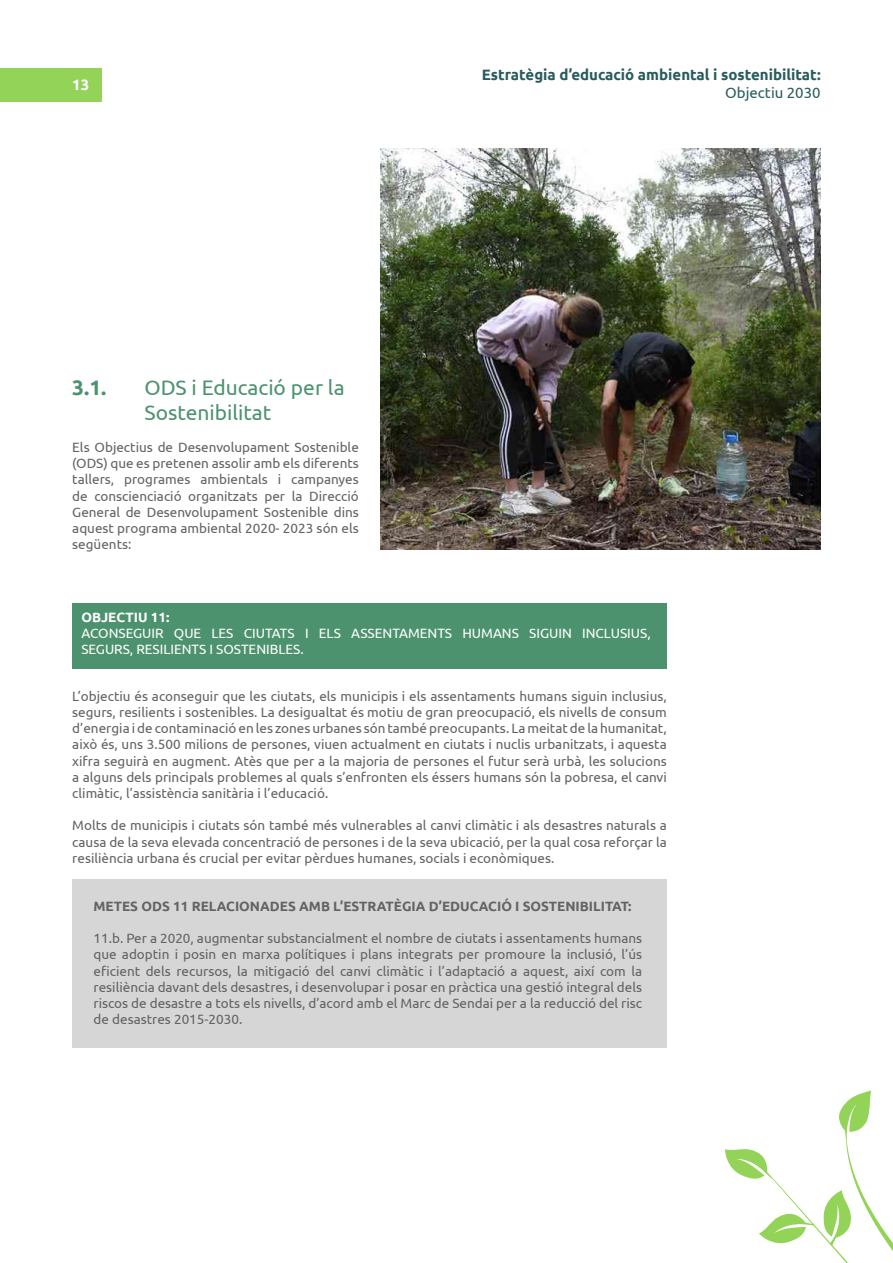
<style>
.page{position:relative;width:893px;height:1263px;background:#fff}
.page>*{position:absolute;margin:0;border:0;box-sizing:border-box;transform-origin:0 0}
.t1{font:21px/25.2px "Ubuntu";color:#4d926f}
.t2{font:700 21px "Ubuntu";color:#4d926f}
.t3{font:700 15px "Ubuntu";color:#295c5e}
.t4{font:15px "Ubuntu";color:#295c5e}
.t5{font:700 15px "Ubuntu";color:#fff}
.t6{font:13.5px/16.2px "Ubuntu";color:#636363;text-align:justify}
.t7{font:13.5px/16.2px "Ubuntu";color:#fff}
.t8{font:700 13.5px "Ubuntu";color:#636363}
.t9{font:700 13.5px "Ubuntu";color:#fff}
</style>
<div class="page">
<div style="left:0;top:68px;width:101px;height:33px;background:#93d358"></div>
<svg style="left:725px;top:1090px;width:168px;height:173px"></svg>
<div style="left:72px;top:879px;width:595px;height:169px;background:#d6d6d6"></div>
<div style="left:72px;top:603px;width:595px;height:66px;background:#4d926f"></div>
<img style="left:380px;top:149px;width:441px;height:400px">
<p class="t5" style="left:72px;top:76px;width:19px">13</p>
<h1 class="t2" style="left:72px;top:375px;width:36px">3.1.</h1>
<h1 class="t1" style="left:144px;top:374px;width:202px">ODS i Educació per la<br>Sostenibilitat</h1>
<p class="t6" style="left:72px;top:439px;width:288px">Els Objectius de Desenvolupament Sostenible (ODS) que es pretenen assolir amb els diferents tallers, programes ambientals i campanyes de conscienciació organitzats per la Direcció General de Desenvolupament Sostenible dins aquest programa ambiental 2020- 2023 són els següents:</p>
<p class="t3" style="left:482px;top:65px;width:340px">Estratègia d’educació ambiental i sostenibilitat:</p>
<p class="t4" style="left:725px;top:83px;width:97px">Objectiu 2030</p>
<p class="t9" style="left:81px;top:609px;width:90px">OBJECTIU 11:</p>
<p class="t7" style="left:81px;top:624px;width:571px">ACONSEGUIR QUE LES CIUTATS I ELS ASSENTAMENTS HUMANS SIGUIN INCLUSIUS,<br>SEGURS, RESILIENTS I SOSTENIBLES.</p>
<p class="t6" style="left:72px;top:687px;width:596px">L’objectiu és aconseguir que les ciutats, els municipis i els assentaments humans siguin inclusius, segurs, resilients i sostenibles. La desigualtat és motiu de gran preocupació, els nivells de consum d’energia i de contaminació en les zones urbanes són també preocupants. La meitat de la humanitat, això és, uns 3.500 milions de persones, viuen actualment en ciutats i nuclis urbanitzats, i aquesta xifra seguirà en augment. Atès que per a la majoria de persones el futur serà urbà, les solucions a alguns dels principals problemes al quals s’enfronten els éssers humans són la pobresa, el canvi climàtic, l’assistència sanitària i l’educació.</p>
<p class="t6" style="left:72px;top:817px;width:596px">Molts de municipis i ciutats són també més vulnerables al canvi climàtic i als desastres naturals a causa de la seva elevada concentració de persones i de la seva ubicació, per la qual cosa reforçar la resiliència urbana és crucial per evitar pèrdues humanes, socials i econòmiques.</p>
<p class="t8" style="left:94px;top:898px;width:540px">METES ODS 11 RELACIONADES AMB L’ESTRATÈGIA D’EDUCACIÓ I SOSTENIBILITAT:</p>
<p class="t6" style="left:94px;top:930px;width:550px">11.b. Per a 2020, augmentar substancialment el nombre de ciutats i assentaments humans que adoptin i posin en marxa polítiques i plans integrats per promoure la inclusió, l’ús eficient dels recursos, la mitigació del canvi climàtic i l’adaptació a aquest, així com la resiliència davant dels desastres, i desenvolupar i posar en pràctica una gestió integral dels riscos de desastre a tots els nivells, d’acord amb el Marc de Sendai per a la reducció del risc de desastres 2015-2030.</p>
</div>
